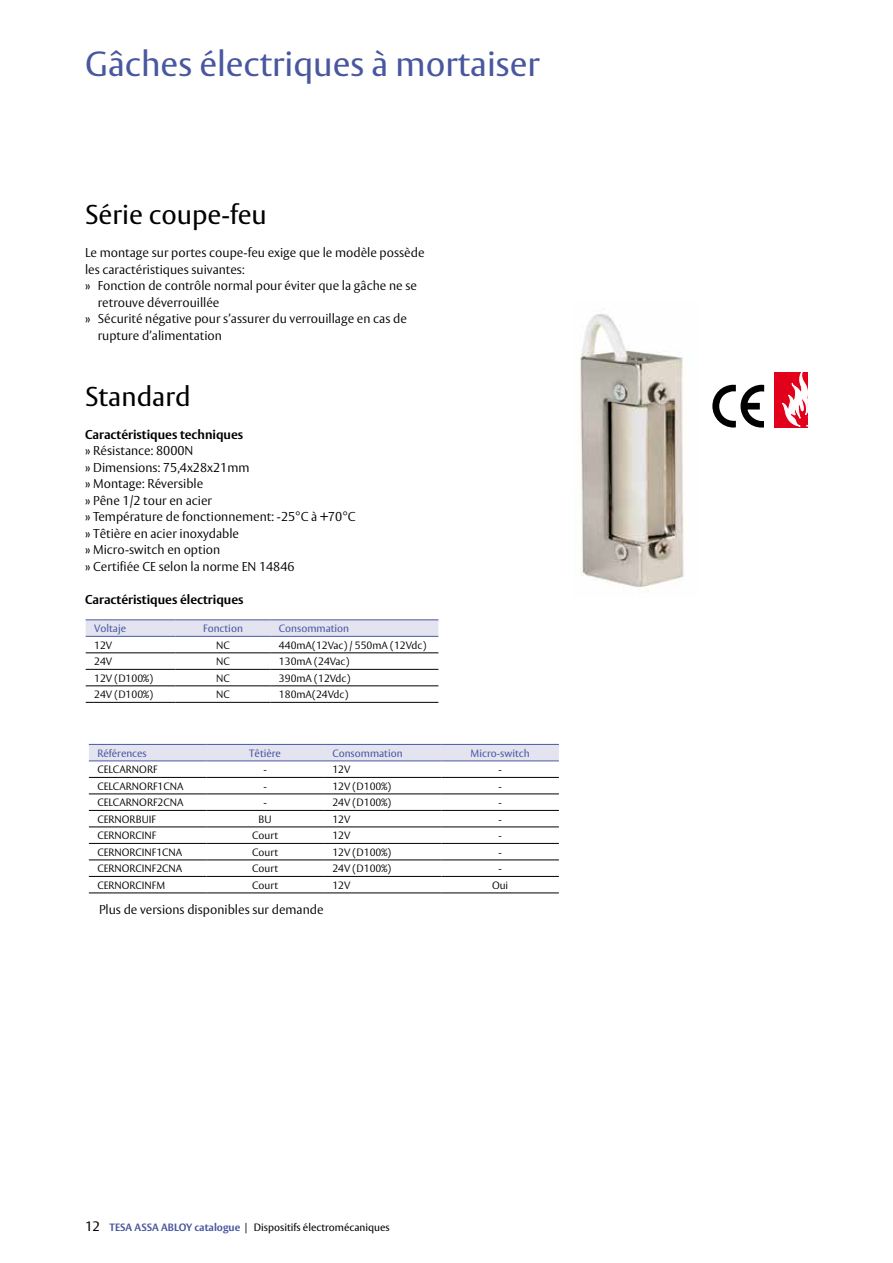
<style>
.page{position:relative;width:893px;height:1263px;background:#fff}
.page>*{position:absolute;margin:0;border:0;box-sizing:border-box;transform-origin:0 0}
.t1{font:34.5px "ASSA Vesta";color:#49579e}
.t2{font:27px "ASSA Vesta";color:#000}
.t3{font:300 12.75px/16.5px "ASSA Vesta";color:#000}
.t4{font:700 12.75px "ASSA Vesta";color:#000}
.t5{font:300 10.5px "ASSA Vesta";color:#000}
.t6{font:10.5px "ASSA Vesta";color:#49579e}
.t7{font:10.5px "ASSA Vesta";color:#000}
.s1{font-size:13.5px}
.s2{font-weight:700;color:#49579e}
</style>
<div class="page">
<svg style="left:86px;top:620px;width:352px;height:82px"></svg>
<hr style="left:86px;top:636px;width:90px;height:1px;background:#49579e">
<hr style="left:86px;top:652px;width:90px;height:1px;background:#000">
<hr style="left:86px;top:669px;width:90px;height:1px;background:#000">
<hr style="left:86px;top:685px;width:90px;height:1px;background:#000">
<hr style="left:86px;top:702px;width:90px;height:1px;background:#000">
<hr style="left:176px;top:636px;width:94px;height:1px;background:#49579e">
<hr style="left:270px;top:636px;width:168px;height:1px;background:#49579e">
<hr style="left:176px;top:652px;width:94px;height:1px;background:#000">
<hr style="left:270px;top:652px;width:168px;height:1px;background:#000">
<hr style="left:176px;top:669px;width:94px;height:1px;background:#000">
<hr style="left:270px;top:669px;width:168px;height:1px;background:#000">
<hr style="left:176px;top:685px;width:94px;height:1px;background:#000">
<hr style="left:270px;top:685px;width:168px;height:1px;background:#000">
<hr style="left:176px;top:702px;width:94px;height:1px;background:#000">
<hr style="left:270px;top:702px;width:168px;height:1px;background:#000">
<hr style="left:270px;top:619px;width:168px;height:1px;background:#49579e">
<hr style="left:86px;top:619px;width:90px;height:1px;background:#49579e">
<hr style="left:176px;top:619px;width:94px;height:1px;background:#49579e">
<div style="left:89px;top:745px;width:470px;height:15px;background:#e4e4f1"></div>
<svg style="left:89px;top:761px;width:470px;height:115px"></svg>
<hr style="left:89px;top:760px;width:117px;height:1px;background:#49579e">
<hr style="left:89px;top:777px;width:117px;height:1px;background:#000">
<hr style="left:89px;top:793px;width:117px;height:1px;background:#000">
<hr style="left:89px;top:810px;width:117px;height:1px;background:#000">
<hr style="left:89px;top:826px;width:117px;height:1px;background:#000">
<hr style="left:89px;top:843px;width:117px;height:1px;background:#000">
<hr style="left:89px;top:859px;width:117px;height:1px;background:#000">
<hr style="left:89px;top:876px;width:117px;height:1px;background:#000">
<hr style="left:89px;top:892px;width:117px;height:1px;background:#000">
<hr style="left:206px;top:760px;width:118px;height:1px;background:#49579e">
<hr style="left:324px;top:760px;width:117px;height:1px;background:#49579e">
<hr style="left:441px;top:760px;width:118px;height:1px;background:#49579e">
<hr style="left:206px;top:777px;width:118px;height:1px;background:#000">
<hr style="left:324px;top:777px;width:117px;height:1px;background:#000">
<hr style="left:441px;top:777px;width:118px;height:1px;background:#000">
<hr style="left:206px;top:793px;width:118px;height:1px;background:#000">
<hr style="left:324px;top:793px;width:117px;height:1px;background:#000">
<hr style="left:441px;top:793px;width:118px;height:1px;background:#000">
<hr style="left:206px;top:810px;width:118px;height:1px;background:#000">
<hr style="left:324px;top:810px;width:117px;height:1px;background:#000">
<hr style="left:441px;top:810px;width:118px;height:1px;background:#000">
<hr style="left:206px;top:826px;width:118px;height:1px;background:#000">
<hr style="left:324px;top:826px;width:117px;height:1px;background:#000">
<hr style="left:441px;top:826px;width:118px;height:1px;background:#000">
<hr style="left:206px;top:843px;width:118px;height:1px;background:#000">
<hr style="left:324px;top:843px;width:117px;height:1px;background:#000">
<hr style="left:441px;top:843px;width:118px;height:1px;background:#000">
<hr style="left:206px;top:859px;width:118px;height:1px;background:#000">
<hr style="left:324px;top:859px;width:117px;height:1px;background:#000">
<hr style="left:441px;top:859px;width:118px;height:1px;background:#000">
<hr style="left:206px;top:876px;width:118px;height:1px;background:#000">
<hr style="left:324px;top:876px;width:117px;height:1px;background:#000">
<hr style="left:441px;top:876px;width:118px;height:1px;background:#000">
<hr style="left:206px;top:892px;width:118px;height:1px;background:#000">
<hr style="left:324px;top:892px;width:117px;height:1px;background:#000">
<hr style="left:441px;top:892px;width:118px;height:1px;background:#000">
<hr style="left:324px;top:744px;width:117px;height:1px;background:#49579e">
<hr style="left:441px;top:744px;width:118px;height:1px;background:#49579e">
<hr style="left:89px;top:744px;width:117px;height:1px;background:#49579e">
<hr style="left:206px;top:744px;width:118px;height:1px;background:#49579e">
<img style="left:580px;top:309px;width:104px;height:283px">
<svg style="left:712px;top:385px;width:52px;height:43px"></svg>
<div style="left:774px;top:373px;width:34px;height:55px;background:#e2001a"></div>
<svg style="left:782px;top:373px;width:26px;height:53px"></svg>
<h1 class="t1" style="left:85px;top:43px;width:456px">Gâches électriques à mortaiser</h1>
<h2 class="t2" style="left:85px;top:198px;width:183px">Série coupe-feu</h2>
<p class="t3" style="left:85px;top:245px;width:341px">Le montage sur portes coupe-feu exige que le modèle possède</p>
<p class="t3" style="left:85px;top:261px;width:161px">les caractéristiques suivantes:</p>
<p class="t3" style="left:85px;top:278px;width:333px">» Fonction de contrôle normal pour éviter que la gâche ne se</p>
<p class="t3" style="left:98px;top:294px;width:123px">retrouve déverrouillée</p>
<p class="t3" style="left:85px;top:311px;width:323px">» Sécurité négative pour s’assurer du verrouillage en cas de</p>
<p class="t3" style="left:98px;top:327px;width:126px">rupture d’alimentation</p>
<h2 class="t2" style="left:85px;top:380px;width:107px">Standard</h2>
<p class="t4" style="left:85px;top:426px;width:160px">Caractéristiques techniques</p>
<p class="t3" style="left:85px;top:443px;width:272px">» Résistance: 8000N<br>» Dimensions: 75,4x28x21mm<br>» Montage: Réversible<br>» Pêne 1/2 tour en acier<br>» Température de fonctionnement: -25°C à +70°C » Têtière en acier inoxydable<br>» Micro-switch en option<br>» Certifiée CE selon la norme EN 14846</p>
<p class="t4" style="left:85px;top:591px;width:160px">Caractéristiques électriques</p>
<p class="t6" style="left:94px;top:622px;width:33px">Voltaje</p>
<p class="t6" style="left:203px;top:622px;width:41px">Fonction</p>
<p class="t6" style="left:279px;top:622px;width:72px">Consommation</p>
<p class="t5" style="left:94px;top:639px;width:20px">12V</p>
<p class="t5" style="left:216px;top:639px;width:15px">NC</p>
<p class="t5" style="left:279px;top:639px;width:149px">440mA(12Vac) / 550mA (12Vdc)</p>
<p class="t5" style="left:94px;top:655px;width:20px">24V</p>
<p class="t5" style="left:216px;top:655px;width:15px">NC</p>
<p class="t5" style="left:279px;top:655px;width:72px">130mA (24Vac)</p>
<p class="t5" style="left:94px;top:672px;width:60px">12V (D100%)</p>
<p class="t5" style="left:216px;top:672px;width:15px">NC</p>
<p class="t5" style="left:279px;top:672px;width:73px">390mA (12Vdc)</p>
<p class="t5" style="left:94px;top:688px;width:60px">24V (D100%)</p>
<p class="t5" style="left:216px;top:688px;width:15px">NC</p>
<p class="t5" style="left:279px;top:688px;width:71px">180mA(24Vdc)</p>
<p class="t6" style="left:97px;top:747px;width:51px">Références</p>
<p class="t6" style="left:249px;top:747px;width:33px">Têtière</p>
<p class="t6" style="left:332px;top:747px;width:72px">Consommation</p>
<p class="t6" style="left:471px;top:747px;width:61px">Micro-switch</p>
<p class="t5" style="left:97px;top:763px;width:62px">CELCARNORF</p>
<p class="t5" style="left:263px;top:763px;width:5px">-</p>
<p class="t5" style="left:332px;top:763px;width:20px">12V</p>
<p class="t5" style="left:498px;top:763px;width:5px">-</p>
<p class="t5" style="left:97px;top:780px;width:88px">CELCARNORF1CNA</p>
<p class="t5" style="left:263px;top:780px;width:5px">-</p>
<p class="t5" style="left:332px;top:780px;width:60px">12V (D100%)</p>
<p class="t5" style="left:498px;top:780px;width:5px">-</p>
<p class="t5" style="left:97px;top:796px;width:88px">CELCARNORF2CNA</p>
<p class="t5" style="left:263px;top:796px;width:5px">-</p>
<p class="t5" style="left:332px;top:796px;width:60px">24V (D100%)</p>
<p class="t5" style="left:498px;top:796px;width:5px">-</p>
<p class="t5" style="left:97px;top:813px;width:60px">CERNORBUIF</p>
<p class="t5" style="left:259px;top:813px;width:15px">BU</p>
<p class="t5" style="left:332px;top:813px;width:20px">12V</p>
<p class="t5" style="left:498px;top:813px;width:5px">-</p>
<p class="t5" style="left:97px;top:829px;width:61px">CERNORCINF</p>
<p class="t5" style="left:252px;top:829px;width:27px">Court</p>
<p class="t5" style="left:332px;top:829px;width:20px">12V</p>
<p class="t5" style="left:498px;top:829px;width:5px">-</p>
<p class="t5" style="left:97px;top:846px;width:86px">CERNORCINF1CNA</p>
<p class="t5" style="left:252px;top:846px;width:27px">Court</p>
<p class="t5" style="left:332px;top:846px;width:60px">12V (D100%)</p>
<p class="t5" style="left:498px;top:846px;width:5px">-</p>
<p class="t5" style="left:97px;top:862px;width:86px">CERNORCINF2CNA</p>
<p class="t5" style="left:252px;top:862px;width:27px">Court</p>
<p class="t5" style="left:332px;top:862px;width:60px">24V (D100%)</p>
<p class="t5" style="left:498px;top:862px;width:5px">-</p>
<p class="t5" style="left:97px;top:879px;width:69px">CERNORCINFM</p>
<p class="t5" style="left:252px;top:879px;width:27px">Court</p>
<p class="t5" style="left:332px;top:879px;width:20px">12V</p>
<p class="t5" style="left:492px;top:879px;width:18px">Oui</p>
<p class="t3" style="left:99px;top:902px;width:226px">Plus de versions disponibles sur demande</p>
<p class="t7" style="left:85px;top:1221px;width:306px"><span class="s1">12</span> <span class="s2">TESA ASSA ABLOY catalogue</span> | Dispositifs électromécaniques</p>
</div>
